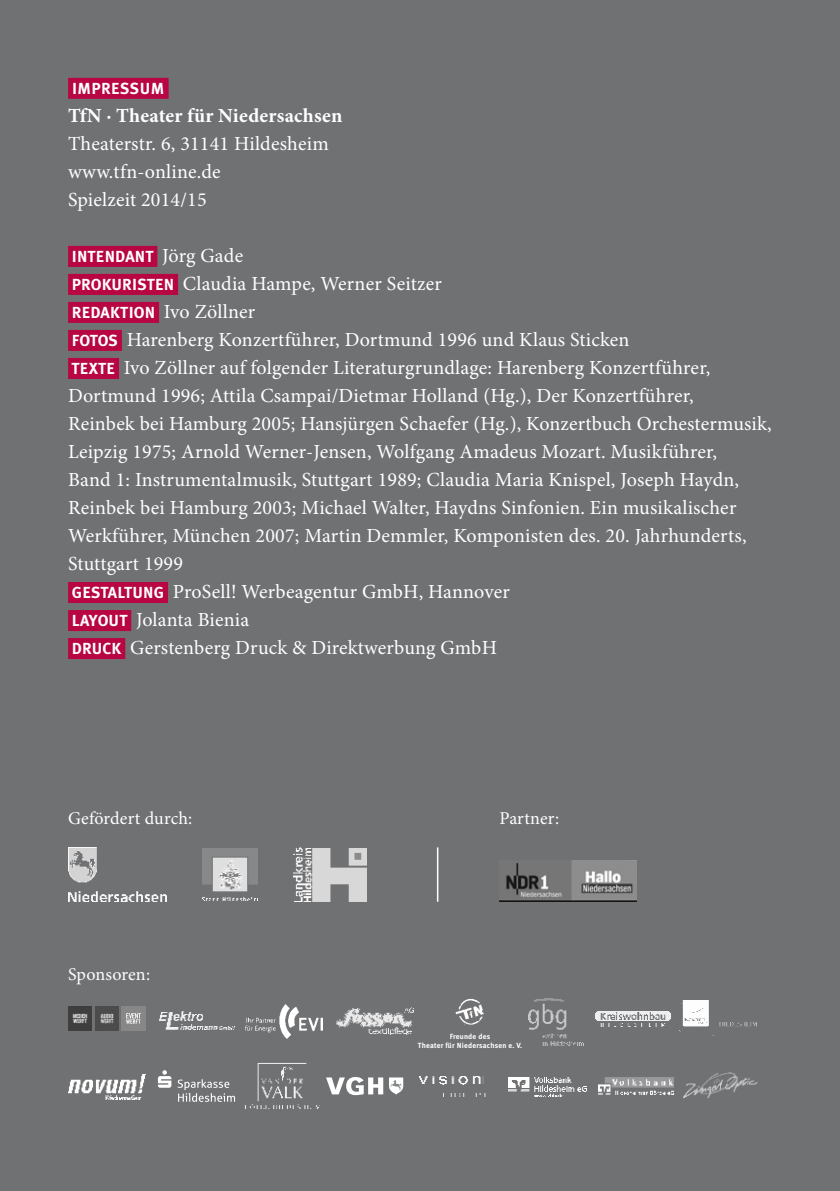
<style>
.page{position:relative;width:840px;height:1191px;background:#fff}
.page>*{position:absolute;margin:0;border:0;box-sizing:border-box;transform-origin:0 0}
.t1{font:20px/28px "Minion Pro";letter-spacing:.01em;color:#fff}
.t2{font:700 20px "Minion Pro";letter-spacing:.01em;color:#fff}
.t3{font:18px "Minion Pro";letter-spacing:.005em;color:#fff}
.t4{font:700 16px "Meta Plus";letter-spacing:.01em;color:#fff}
.t5{font:700 7.4px/9px "Meta Plus";color:#fff;text-align:center}
.s1{font-family:"Minion Pro";font-weight:400;font-size:20px}
.s2{font-family:"Meta Plus";font-weight:700;font-size:16px}
</style>
<div class="page">
<div style="left:0;top:0;width:839px;height:1191px;background:#707173"></div>
<img style="left:68px;top:847px;width:98px;height:54px">
<img style="left:203px;top:848px;width:54px;height:53px">
<svg style="left:294px;top:901px;width:72px;height:1px"></svg>
<img style="left:293px;top:847px;width:73px;height:54px">
<img style="left:679px;top:1000px;width:77px;height:32px">
<img style="left:245px;top:1004px;width:78px;height:34px">
<img style="left:528px;top:998px;width:54px;height:47px">
<img style="left:508px;top:1077px;width:77px;height:19px">
<img style="left:68px;top:1074px;width:77px;height:25px">
<img style="left:336px;top:1007px;width:77px;height:27px">
<img style="left:598px;top:1077px;width:76px;height:18px">
<img style="left:159px;top:1011px;width:76px;height:19px">
<img style="left:499px;top:860px;width:137px;height:41px">
<img style="left:419px;top:1076px;width:67px;height:20px">
<img style="left:595px;top:1011px;width:76px;height:15px">
<img style="left:68px;top:1006px;width:23px;height:24px">
<img style="left:95px;top:1006px;width:23px;height:24px">
<img style="left:122px;top:1006px;width:23px;height:24px">
<svg style="left:158px;top:1070px;width:13px;height:17px"></svg>
<svg style="left:177px;top:1079px;width:58px;height:22px"></svg>
<svg style="left:389px;top:1077px;width:14px;height:17px"></svg>
<svg style="left:326px;top:1077px;width:57px;height:18px"></svg>
<img style="left:455px;top:999px;width:29px;height:26px">
<img style="left:245px;top:1063px;width:75px;height:46px">
<hr style="left:436px;top:847px;width:2px;height:54px;background:#fff">
<img style="left:683px;top:1072px;width:74px;height:26px">
<div style="left:68px;top:78px;width:100px;height:21px;background:#b70642"></div>
<div style="left:68px;top:246px;width:89px;height:21px;background:#b70642"></div>
<div style="left:68px;top:274px;width:110px;height:21px;background:#b70642"></div>
<div style="left:68px;top:302px;width:91px;height:21px;background:#b70642"></div>
<div style="left:68px;top:330px;width:54px;height:21px;background:#b70642"></div>
<div style="left:68px;top:358px;width:51px;height:21px;background:#b70642"></div>
<div style="left:68px;top:582px;width:100px;height:21px;background:#b70642"></div>
<div style="left:68px;top:610px;width:63px;height:21px;background:#b70642"></div>
<div style="left:68px;top:638px;width:57px;height:21px;background:#b70642"></div>
<p class="t4" style="left:72px;top:79px;width:91px">IMPRESSUM</p>
<p class="t2" style="left:68px;top:101px;width:275px">TfN · Theater für Niedersachsen</p>
<p class="t1" style="left:68px;top:130px;width:262px">Theaterstr. 6, 31141 Hildesheim www.tfn-online.de<br>Spielzeit 2014/15</p>
<p class="t4" style="left:72px;top:247px;width:173px">I NTENDANT <span class="s1">Jörg Gade</span></p>
<p class="t1" style="left:68px;top:270px;width:704px"><span class="s2">PROKURISTEN</span> Claudia Hampe, Werner Seitzer<br><span class="s2">REDAKTION</span> Ivo Zöllner<br><span class="s2">FOTOS</span> Harenberg Konzertführer, Dortmund 1996 und Klaus Sticken<br><span class="s2">TEXTE</span> Ivo Zöllner auf folgender Literaturgrundlage: Harenberg Konzertführer, Dortmund 1996; Attila Csampai/Dietmar Holland (Hg.), Der Konzertführer,<br>Reinbek bei Hamburg 2005; Hansjürgen Schaefer (Hg.), Konzertbuch Orchestermusik, Leipzig 1975; Arnold Werner-Jensen, Wolfgang Amadeus Mozart. Musikführer,<br>Band 1: Instrumentalmusik, Stuttgart 1989; Claudia Maria Knispel, Joseph Haydn, Reinbek bei Hamburg 2003; Michael Walter, Haydns Sinfonien. Ein musikalischer Werkführer, München 2007; Martin Demmler, Komponisten des. 20. Jahrhunderts, Stuttgart 1999<br><span class="s2">GESTALTUNG</span> ProSell! Werbeagentur GmbH, Hannover<br><span class="s2">LAYOUT</span> Jolanta Bienia<br><span class="s2">DRUCK</span> Gerstenberg Druck &amp; Direktwerbung GmbH</p>
<p class="t3" style="left:68px;top:806px;width:126px">Gefördert durch:</p>
<p class="t3" style="left:68px;top:962px;width:83px">Sponsoren:</p>
<p class="t3" style="left:499px;top:806px;width:61px">Partner:</p>
<p class="t5" style="left:417px;top:1031px;width:106px">FREUNDE DES<br>THEATER FÜR N IEDERSACHSEN E. V.</p>
</div>
